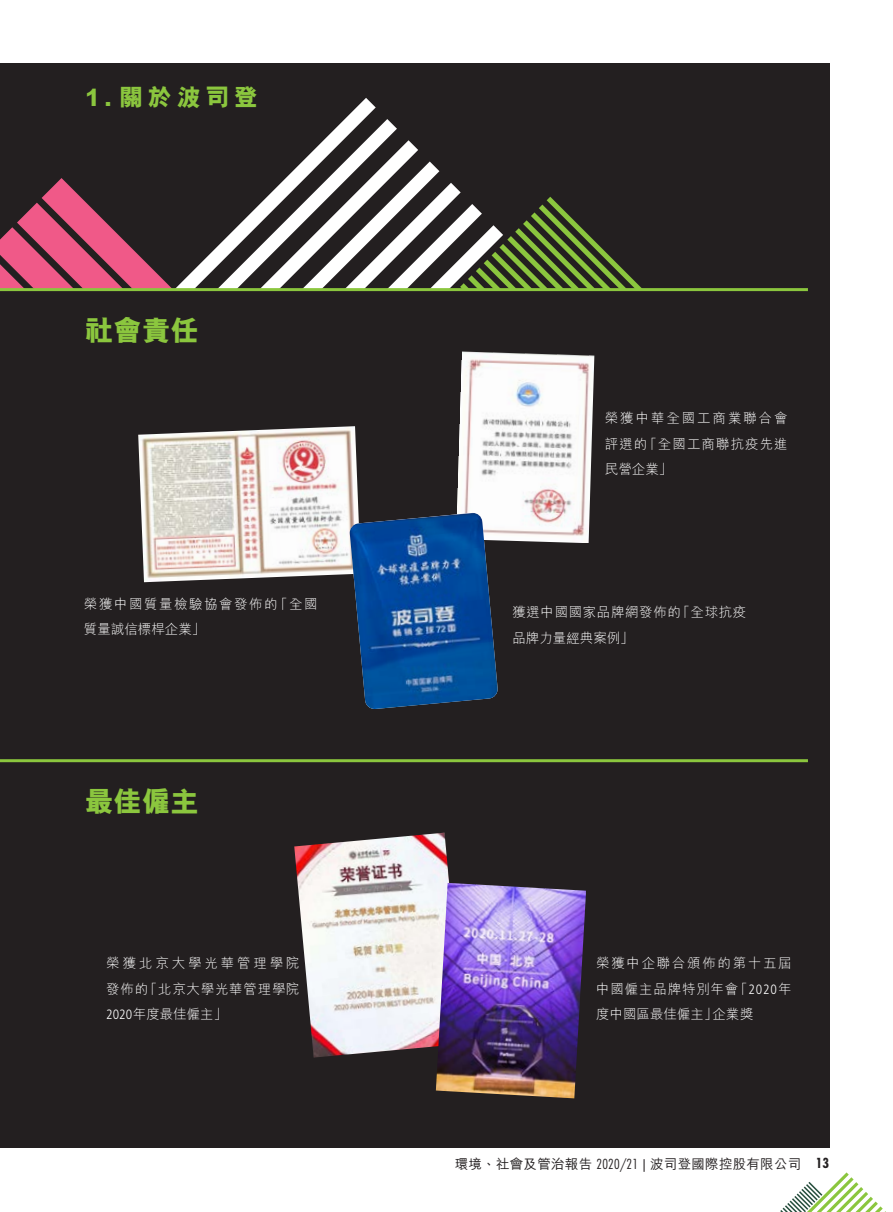
<style>
.page{position:relative;width:893px;height:1212px;background:#fff}
.page>*{position:absolute;margin:0;border:0;box-sizing:border-box;transform-origin:0 0}
.t1{font:800 28.5px "M Hei HK";color:#8bc63e}
.t2{font:800 24px "M Hei HK";letter-spacing:.2em;color:#8bc63e}
.t3{font:300 13.5px/25.5px "M Hei HK";letter-spacing:.06em;color:#fff;text-align:justify}
.t4{font:500 13.5px "M Hei HK";letter-spacing:.02em;color:#231f20}
.t5{font:300 13.5px/25.5px "M Hei HK";letter-spacing:.115em;color:#fff}
.s1{font-family:"Frutiger LT Std";font-stretch:condensed}
.s2{font-family:"Futura Std";font-weight:300;font-stretch:condensed}
.s3{font-family:"Futura Std";font-weight:700;font-stretch:condensed}
</style>
<div class="page">
<svg style="left:780px;top:1172px;width:106px;height:40px"></svg>
<div style="left:0;top:64px;width:829px;height:1084px;background:#231f20"></div>
<svg style="left:0;top:98px;width:642px;height:190px"></svg>
<hr style="left:0;top:288px;width:808px;height:3px;background:#8bc63e">
<hr style="left:0;top:759px;width:808px;height:3px;background:#8bc63e">
<img style="left:138px;top:426px;width:221px;height:156px">
<img style="left:457px;top:351px;width:137px;height:192px">
<img style="left:349px;top:513px;width:149px;height:196px">
<img style="left:294px;top:833px;width:156px;height:224px">
<img style="left:436px;top:883px;width:150px;height:215px">
<h2 class="t2" style="left:85px;top:82px;width:175px">1. 關於波司登</h2>
<h1 class="t1" style="left:85px;top:311px;width:116px">社會責任</h1>
<p class="t5" style="left:84px;top:591px;width:235px">榮獲中國質量檢驗協會發佈的「全國質量誠信標桿企業」</p>
<h1 class="t1" style="left:85px;top:782px;width:116px">最佳僱主</h1>
<p class="t3" style="left:605px;top:405px;width:184px">榮獲中華全國工商業聯合會評選的「全國工商聯抗疫先進民營企業」</p>
<p class="t3" style="left:512px;top:599px;width:235px">獲選中國國家品牌網發佈的「全球抗疫品牌力量經典案例」</p>
<p class="t3" style="left:106px;top:950px;width:195px">榮獲北京大學光華管理學院發佈的「北京大學光華管理學院<span class="s1">2020</span>年度最佳僱主」</p>
<p class="t3" style="left:596px;top:950px;width:197px">榮獲中企聯合頒佈的第十五屆中國僱主品牌特別年會「<span class="s1">2020</span>年度中國區最佳僱主」企業獎</p>
<p class="t4" style="left:455px;top:1154px;width:376px">環境、社會及管治報告 <span class="s2">2020/21</span> | 波司登國際控股有限公司 <span class="s3">13</span></p>
</div>
